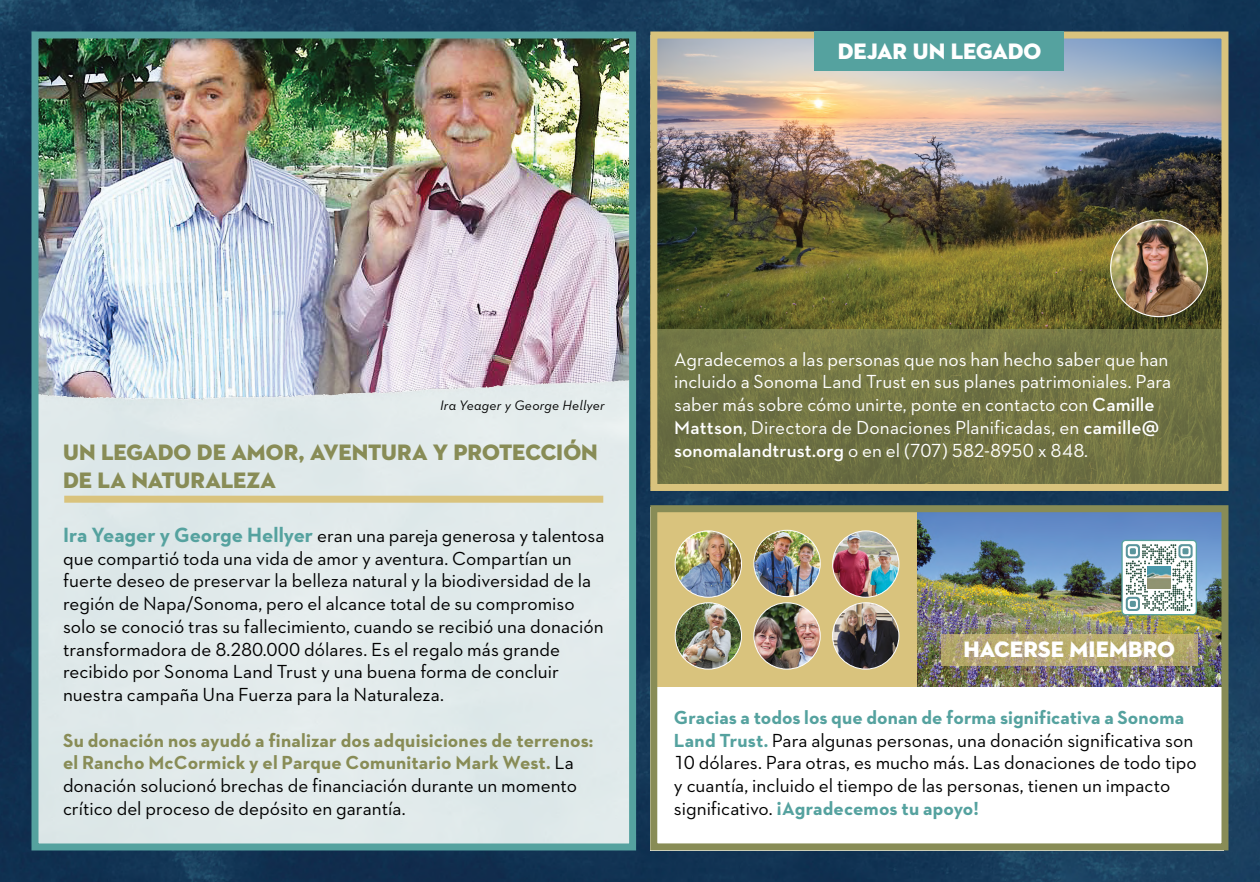
<style>
.page{position:relative;width:1260px;height:882px;background:#fff}
.page>*{position:absolute;margin:0;border:0;box-sizing:border-box;transform-origin:0 0}
.Memory_of_Bold{font:22.75px/28px "Neutraface 2 Display Titling";letter-spacing:-.005em;color:#888c56}
.Memory_of_Bold-2{font:22.75px "Neutraface 2 Display Titling";color:#fff}
.Body{font:19.25px/22.8px "Neutraface 2 Text";color:#000}
.Body-2{font:19.25px/22.8px "Neutraface 2 Text";letter-spacing:.005em;color:#fff}
.Body-3{font:700 19.25px/22.8px "Neutraface 2 Text";letter-spacing:.01em;color:#888c56}
.t1{font:italic 14px "Neutraface 2 Text";letter-spacing:.015em;color:#000}
.s1{font-weight:700;font-size:21px;color:#55a29f}
.s2{font-weight:400;color:#000}
.s3{font-weight:600}
.s4{font-weight:700;color:#55a29f}
</style>
<div class="page">
<img style="left:0;top:0;width:1260px;height:882px">
<img style="left:40px;top:40px;width:588px;height:308px">
<img style="left:40px;top:348px;width:588px;height:494px">
<div style="left:650px;top:507px;width:574px;height:343px;background:#fff"></div>
<div style="left:657px;top:512px;width:260px;height:175px;background:#d9c37d"></div>
<img style="left:658px;top:40px;width:562px;height:289px">
<svg style="left:658px;top:329px;width:562px;height:154px;fill:#727544"></svg>
<img style="left:917px;top:513px;width:303px;height:174px">
<img style="left:675px;top:603px;width:67px;height:66px;border-radius:33px">
<div style="left:675px;top:602px;width:67px;height:68px;border:1px solid #fff;border-radius:50%"></div>
<img style="left:833px;top:603px;width:66px;height:66px;border-radius:33px">
<div style="left:832px;top:602px;width:67px;height:68px;border:1px solid #fff;border-radius:50%"></div>
<img style="left:754px;top:603px;width:66px;height:66px;border-radius:33px">
<div style="left:753px;top:602px;width:68px;height:68px;border:1px solid #fff;border-radius:50%"></div>
<img style="left:754px;top:530px;width:66px;height:67px;border-radius:33px">
<div style="left:753px;top:530px;width:68px;height:67px;border:1px solid #fff;border-radius:50%"></div>
<img style="left:675px;top:531px;width:67px;height:66px;border-radius:33px">
<div style="left:675px;top:530px;width:67px;height:68px;border:1px solid #fff;border-radius:50%"></div>
<img style="left:833px;top:531px;width:66px;height:66px;border-radius:33px">
<div style="left:832px;top:530px;width:67px;height:68px;border:1px solid #fff;border-radius:50%"></div>
<div style="left:32px;top:32px;width:604px;height:818px;border:7px solid #55a29f"></div>
<div style="left:650px;top:505px;width:578px;height:345px;border:7px solid #888c56"></div>
<div style="left:64px;top:496px;width:539px;height:7px;background:#d9c37d"></div>
<div style="left:1124px;top:542px;width:71px;height:71px;background:#fff;border-radius:5px"></div>
<svg style="left:1126px;top:544px;width:67px;height:67px"></svg>
<img style="left:1148px;top:566px;width:23px;height:23px">
<div style="left:1121px;top:540px;width:76px;height:75px;border:1px solid #55a29f;border-radius:4px"></div>
<svg style="left:941px;top:634px;width:257px;height:31px"></svg>
<div style="left:650px;top:32px;width:578px;height:459px;border:7px solid #d9c37d"></div>
<div style="left:815px;top:32px;width:249px;height:39px;background:#55a29f"></div>
<img style="left:1111px;top:220px;width:96px;height:97px;border-radius:48px">
<p class="Memory_of_Bold-2" style="left:838px;top:37px;width:205px">DEJAR UN LEGADO</p>
<p class="t1" style="left:440px;top:396px;width:166px">Ira Yeager y George Hellyer</p>
<p class="Memory_of_Bold" style="left:63px;top:438px;width:536px">UN LEGADO DE AMOR, AVENTURA Y PROTECCIÓN<br>DE LA NATURALEZA</p>
<p class="Body" style="left:63px;top:524px;width:543px"><span class="s1">Ira Yeager y George Hellyer</span> eran una pareja generosa y talentosa que compartió toda una vida de amor y aventura. Compartían un fuerte deseo de preservar la belleza natural y la biodiversidad de la región de Napa/Sonoma, pero el alcance total de su compromiso solo se conoció tras su fallecimiento, cuando se recibió una donación transformadora de 8.280.000 dólares. Es el regalo más grande recibido por Sonoma Land Trust y una buena forma de concluir nuestra campaña Una Fuerza para la Naturaleza.</p>
<p class="Body-3" style="left:63px;top:728px;width:532px">Su donación nos ayudó a finalizar dos adquisiciones de terrenos: el Rancho McCormick y el Parque Comunitario Mark West. <span class="s2">La donación solucionó brechas de financiación durante un momento crítico del proceso de depósito en garantía.</span></p>
<p class="Body-2" style="left:674px;top:348px;width:499px">Agradecemos a las personas que nos han hecho saber que han incluido a Sonoma Land Trust en sus planes patrimoniales. Para saber más sobre cómo unirte, ponte en contacto con <span class="s3">Camille Mattson</span>, Directora de Donaciones Planificadas, en <span class="s3">camille@ sonomalandtrust.org</span> o en el (707) 582-8950 x 848.</p>
<p class="Memory_of_Bold-2" style="left:964px;top:635px;width:213px">HACERSE MIEMBRO</p>
<p class="Body" style="left:674px;top:706px;width:524px"><span class="s4">Gracias a todos los que donan de forma significativa a Sonoma Land Trust.</span> Para algunas personas, una donación significativa son 10 dólares. Para otras, es mucho más. Las donaciones de todo tipo y cuantía, incluido el tiempo de las personas, tienen un impacto significativo. <span class="s4">¡Agradecemos tu apoyo!</span></p>
</div>
